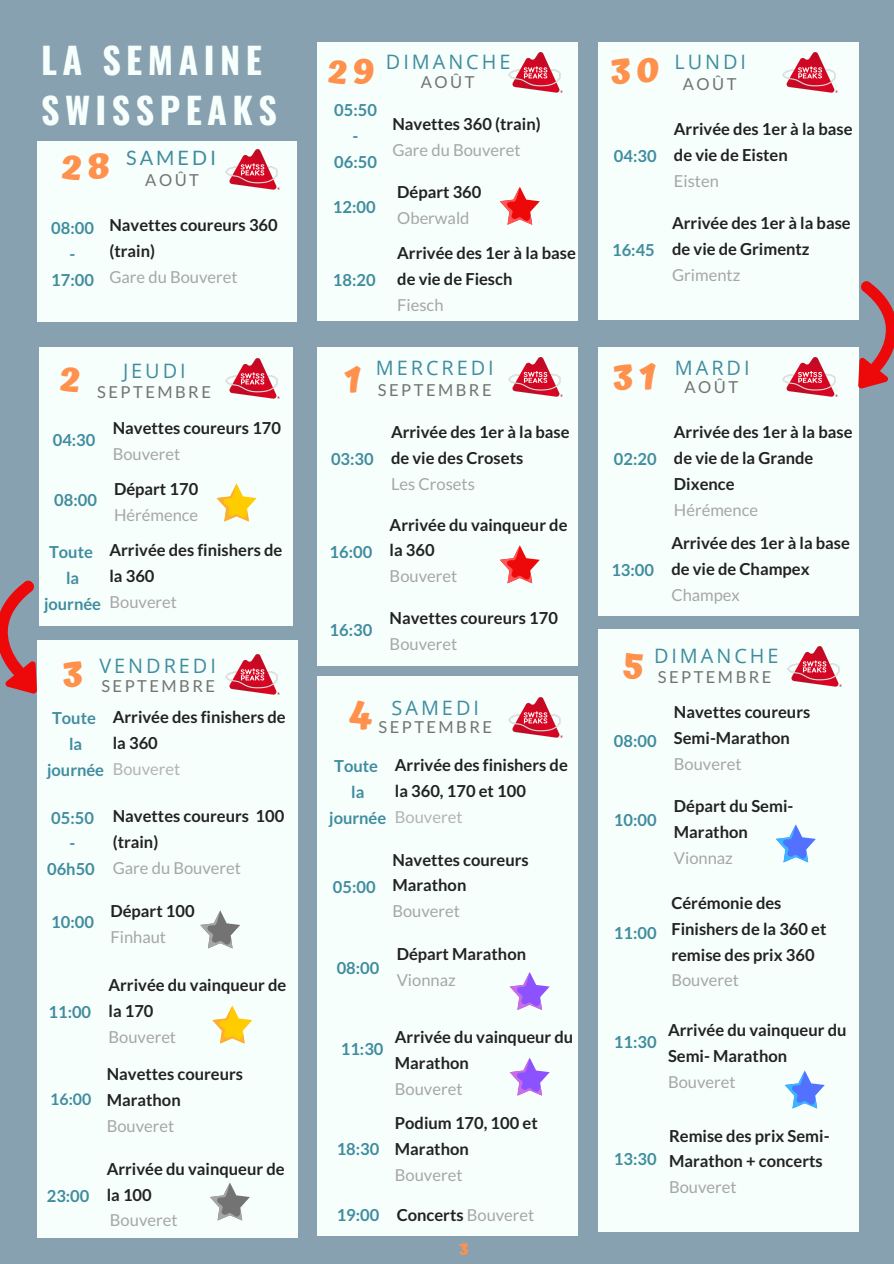
<style>
.page{position:relative;width:894px;height:1264px;background:#fff}
.page>*{position:absolute;margin:0;border:0;box-sizing:border-box;transform-origin:0 0}
.t1{font:700 36px/49.5px "Oswald";letter-spacing:.15em;color:#f6fffc}
.t2{font:700 34.65px "Atma";color:#ff914d}
.t3{font:19.8px "Open Sans";letter-spacing:.15em;color:#418c9f}
.t4{font:19.8px "Lato";letter-spacing:.15em;color:#418c9f}
.t5{font:700 16.5px/26px "Lato";color:#222}
.t6{font:16.5px "Lato";color:#a6a6a6}
.t7{font:700 16.5px/26px "Lato";color:#418c9f;text-align:center}
.t8{font:16.5px "Lato";letter-spacing:.15em;color:#737373}
.t9{font:16.5px "Lato";color:#b3b3b3}
.t10{font:700 16.5px "Atma";color:#ff914d}
.t11{font:700 15.9px "Lato";color:#418c9f}
.s1{font-weight:400;color:#737373}
.s2{color:#418c9f}
.s3{font-weight:400;color:#a6a6a6}
</style>
<div class="page">
<div style="left:0;top:0;width:893px;height:1263px;background:#87a1b0"></div>
<div style="left:37px;top:141px;width:259px;height:180px;background:#f6fffc"></div>
<div style="left:317px;top:42px;width:260px;height:279px;background:#f6fffc"></div>
<div style="left:598px;top:42px;width:260px;height:277px;background:#f6fffc"></div>
<div style="left:598px;top:347px;width:260px;height:268px;background:#f6fffc"></div>
<div style="left:317px;top:347px;width:260px;height:318px;background:#f6fffc"></div>
<div style="left:38px;top:640px;width:259px;height:597px;background:#f6fffc"></div>
<div style="left:317px;top:676px;width:260px;height:559px;background:#f6fffc"></div>
<div style="left:598px;top:629px;width:260px;height:602px;background:#f6fffc"></div>
<img style="left:225px;top:149px;width:55px;height:41px">
<svg style="left:809px;top:279px;width:84px;height:120px"></svg>
<svg style="left:0;top:580px;width:88px;height:124px"></svg>
<img style="left:508px;top:52px;width:55px;height:41px">
<img style="left:782px;top:52px;width:56px;height:41px">
<img style="left:508px;top:357px;width:55px;height:40px">
<img style="left:782px;top:355px;width:56px;height:44px">
<img style="left:225px;top:654px;width:55px;height:41px">
<img style="left:508px;top:697px;width:55px;height:41px">
<img style="left:787px;top:646px;width:55px;height:41px">
<svg style="left:500px;top:187px;width:39px;height:38px"></svg>
<svg style="left:500px;top:545px;width:39px;height:38px"></svg>
<svg style="left:212px;top:1005px;width:40px;height:38px"></svg>
<svg style="left:200px;top:910px;width:40px;height:38px"></svg>
<svg style="left:776px;top:824px;width:39px;height:38px"></svg>
<svg style="left:210px;top:1182px;width:40px;height:38px"></svg>
<svg style="left:509px;top:1057px;width:40px;height:38px"></svg>
<svg style="left:509px;top:972px;width:40px;height:38px"></svg>
<div style="left:39px;top:347px;width:254px;height:278px;background:#f6fffc"></div>
<img style="left:225px;top:358px;width:55px;height:41px">
<svg style="left:216px;top:483px;width:40px;height:38px"></svg>
<svg style="left:785px;top:1070px;width:39px;height:38px"></svg>
<h1 class="t1" style="left:41px;top:34px;width:237px">LA SEMAINE<br>SWISSPEAKS</h1>
<p class="t4" style="left:126px;top:145px;width:91px">SAMEDI</p>
<p class="t8" style="left:62px;top:170px;width:138px"><sup>28</sup> AOÛT</p>
<p class="t7" style="left:51px;top:215px;width:44px">08:00 -<br>17:00</p>
<p class="t5" style="left:109px;top:212px;width:170px">Navettes coureurs 360 (train)</p>
<p class="t6" style="left:109px;top:266px;width:130px">Gare du Bouveret</p>
<p class="t3" style="left:123px;top:357px;width:64px">JEUDI</p>
<p class="t5" style="left:113px;top:373px;width:170px;line-height:36.2px;text-indent:-52px"><sup>2</sup> <span class="s1">SEPTEMBRE<br></span>Navettes coureurs 170</p>
<p class="t6" style="left:113px;top:444px;width:69px">Bouveret</p>
<p class="t7" style="left:53px;top:427px;width:44px">04:30</p>
<p class="t7" style="left:54px;top:486px;width:44px">08:00</p>
<p class="t7" style="left:44px;top:538px;width:58px">Toute la journée</p>
<p class="t5" style="left:114px;top:475px;width:86px">Départ 170</p>
<p class="t6" style="left:114px;top:504px;width:86px">Hérémence</p>
<p class="t5" style="left:109px;top:536px;width:174px">Arrivée des finishers de la 360</p>
<p class="t6" style="left:109px;top:591px;width:69px">Bouveret</p>
<p class="t3" style="left:99px;top:651px;width:118px">VENDREDI</p>
<p class="t8" style="left:62px;top:675px;width:154px"><sup>3</sup> SEPTEMBRE</p>
<p class="t7" style="left:47px;top:705px;width:58px">Toute la journée</p>
<p class="t5" style="left:113px;top:703px;width:174px">Arrivée des finishers de la 360</p>
<p class="t9" style="left:113px;top:758px;width:69px">Bouveret</p>
<p class="t7" style="left:47px;top:804px;width:49px">05:50 -<br>06h50</p>
<p class="t7" style="left:51px;top:909px;width:44px">10:00</p>
<p class="t5" style="left:113px;top:802px;width:173px">Navettes coureurs 100 (train)</p>
<p class="t6" style="left:113px;top:857px;width:130px">Gare du Bouveret</p>
<p class="t5" style="left:110px;top:898px;width:86px">Départ 100</p>
<p class="t6" style="left:110px;top:927px;width:57px">Finhaut</p>
<p class="t7" style="left:48px;top:998px;width:44px">11:00</p>
<p class="t11" style="left:50px;top:1089px;width:43px">16:00</p>
<p class="t7" style="left:47px;top:1182px;width:44px">23:00</p>
<p class="t5" style="left:108px;top:971px;width:179px">Arrivée du vainqueur de la 170</p>
<p class="t6" style="left:108px;top:1026px;width:69px">Bouveret</p>
<p class="t5" style="left:107px;top:1060px;width:138px">Navettes coureurs<br>Marathon</p>
<p class="t6" style="left:107px;top:1115px;width:69px">Bouveret</p>
<p class="t5" style="left:107px;top:1155px;width:179px">Arrivée du vainqueur de la 100</p>
<p class="t6" style="left:110px;top:1210px;width:69px">Bouveret</p>
<h2 class="t2" style="left:329px;top:51px;width:47px">29</h2>
<p class="t7" style="left:334px;top:97px;width:44px">05:50 -<br>06:50</p>
<p class="t7" style="left:333px;top:194px;width:44px">12:00</p>
<p class="t7" style="left:333px;top:267px;width:44px">18:20</p>
<p class="t3" style="left:386px;top:48px;width:126px">DIMANCHE</p>
<p class="t8" style="left:420px;top:72px;width:55px">AOÛT</p>
<p class="t5" style="left:392px;top:111px;width:150px">Navettes 360 (train)</p>
<p class="t6" style="left:392px;top:140px;width:130px">Gare du Bouveret</p>
<p class="t5" style="left:397px;top:179px;width:86px">Départ 360</p>
<p class="t6" style="left:397px;top:208px;width:74px">Oberwald</p>
<p class="t5" style="left:397px;top:240px;width:180px">Arrivée des 1er à la base de vie de Fiesch</p>
<p class="t6" style="left:397px;top:295px;width:48px">Fiesch</p>
<p class="t3" style="left:376px;top:354px;width:119px">MERCREDI</p>
<p class="t8" style="left:344px;top:379px;width:149px"><sup>1</sup> SEPTEMBRE</p>
<p class="t7" style="left:331px;top:446px;width:44px">03:30</p>
<p class="t7" style="left:329px;top:538px;width:44px">16:00</p>
<p class="t7" style="left:329px;top:617px;width:44px">16:30</p>
<p class="t5" style="left:391px;top:419px;width:180px">Arrivée des 1er à la base de vie des Crosets</p>
<p class="t6" style="left:391px;top:474px;width:85px">Les Crosets</p>
<p class="t5" style="left:389px;top:511px;width:179px">Arrivée du vainqueur de la 360</p>
<p class="t6" style="left:389px;top:566px;width:69px">Bouveret</p>
<p class="t5" style="left:389px;top:605px;width:170px">Navettes coureurs 170</p>
<p class="t6" style="left:389px;top:634px;width:69px">Bouveret</p>
<p class="t8" style="left:349px;top:716px;width:144px"><sup>4</sup> SEPTEMBRE</p>
<p class="t3" style="left:391px;top:693px;width:89px">SAMEDI</p>
<p class="t7" style="left:329px;top:753px;width:58px">Toute la journée</p>
<p class="t5" style="left:395px;top:751px;width:174px">Arrivée des finishers de la 360, 170 et 100</p>
<p class="t9" style="left:395px;top:806px;width:69px">Bouveret</p>
<p class="t7" style="left:333px;top:873px;width:44px">05:00</p>
<p class="t7" style="left:336px;top:954px;width:44px">08:00</p>
<p class="t5" style="left:392px;top:846px;width:138px">Navettes coureurs<br>Marathon</p>
<p class="t6" style="left:392px;top:901px;width:69px">Bouveret</p>
<p class="t5" style="left:396px;top:940px;width:131px">Départ Marathon</p>
<p class="t6" style="left:396px;top:969px;width:60px">Vionnaz</p>
<p class="t7" style="left:341px;top:1035px;width:44px">11:30</p>
<p class="t7" style="left:336px;top:1135px;width:44px">18:30</p>
<p class="t5" style="left:395px;top:1023px;width:180px">Arrivée du vainqueur du<br>Marathon</p>
<p class="t6" style="left:395px;top:1078px;width:69px">Bouveret</p>
<p class="t5" style="left:395px;top:1109px;width:144px">Podium 170, 100 et<br>Marathon</p>
<p class="t6" style="left:395px;top:1164px;width:69px">Bouveret</p>
<p class="t5" style="left:336px;top:1201px;width:199px"><span class="s2">19:00</span> Concerts <span class="s3">Bouveret</span></p>
<p class="t10" style="left:459px;top:1238px;width:11px">3</p>
<p class="t3" style="left:674px;top:47px;width:73px">LUNDI</p>
<p class="t8" style="left:610px;top:74px;width:127px"><sup>30</sup> AOÛT</p>
<p class="t7" style="left:613px;top:143px;width:44px">04:30</p>
<p class="t7" style="left:612px;top:237px;width:44px">16:45</p>
<p class="t5" style="left:673px;top:115px;width:180px">Arrivée des 1er à la base de vie de Eisten</p>
<p class="t6" style="left:673px;top:170px;width:46px">Eisten</p>
<p class="t5" style="left:672px;top:210px;width:180px">Arrivée des 1er à la base de vie de Grimentz</p>
<p class="t6" style="left:672px;top:265px;width:70px">Grimentz</p>
<p class="t3" style="left:674px;top:353px;width:76px">MARDI</p>
<p class="t8" style="left:612px;top:376px;width:127px"><sup>31</sup> AOÛT</p>
<p class="t7" style="left:613px;top:446px;width:44px">02:20</p>
<p class="t7" style="left:611px;top:557px;width:44px">13:00</p>
<p class="t5" style="left:673px;top:419px;width:180px">Arrivée des 1er à la base de vie de la Grande<br>Dixence</p>
<p class="t6" style="left:673px;top:500px;width:86px">Hérémence</p>
<p class="t5" style="left:671px;top:530px;width:180px">Arrivée des 1er à la base de vie de Champex</p>
<p class="t6" style="left:671px;top:585px;width:70px">Champex</p>
<p class="t3" style="left:653px;top:641px;width:126px">DIMANCHE</p>
<p class="t8" style="left:623px;top:666px;width:150px"><sup>5</sup> SEPTEMBRE</p>
<p class="t7" style="left:613px;top:727px;width:44px">08:00</p>
<p class="t7" style="left:613px;top:806px;width:44px">10:00</p>
<p class="t7" style="left:613px;top:919px;width:44px">11:00</p>
<p class="t5" style="left:673px;top:699px;width:138px">Navettes coureurs<br>Semi-Marathon</p>
<p class="t6" style="left:673px;top:754px;width:69px">Bouveret</p>
<p class="t5" style="left:673px;top:793px;width:121px">Départ du Semi-<br>Marathon</p>
<p class="t6" style="left:673px;top:848px;width:60px">Vionnaz</p>
<p class="t5" style="left:671px;top:889px;width:156px">Cérémonie des<br>Finishers de la 360 et remise des prix 360</p>
<p class="t6" style="left:671px;top:970px;width:69px">Bouveret</p>
<p class="t7" style="left:613px;top:1028px;width:44px">11:30</p>
<p class="t5" style="left:667px;top:1016px;width:180px">Arrivée du vainqueur du<br>Semi- Marathon</p>
<p class="t6" style="left:667px;top:1071px;width:69px">Bouveret</p>
<p class="t7" style="left:613px;top:1145px;width:44px">13:30</p>
<p class="t5" style="left:669px;top:1122px;width:162px">Remise des prix Semi-<br>Marathon + concerts</p>
<p class="t6" style="left:669px;top:1177px;width:69px">Bouveret</p>
</div>
